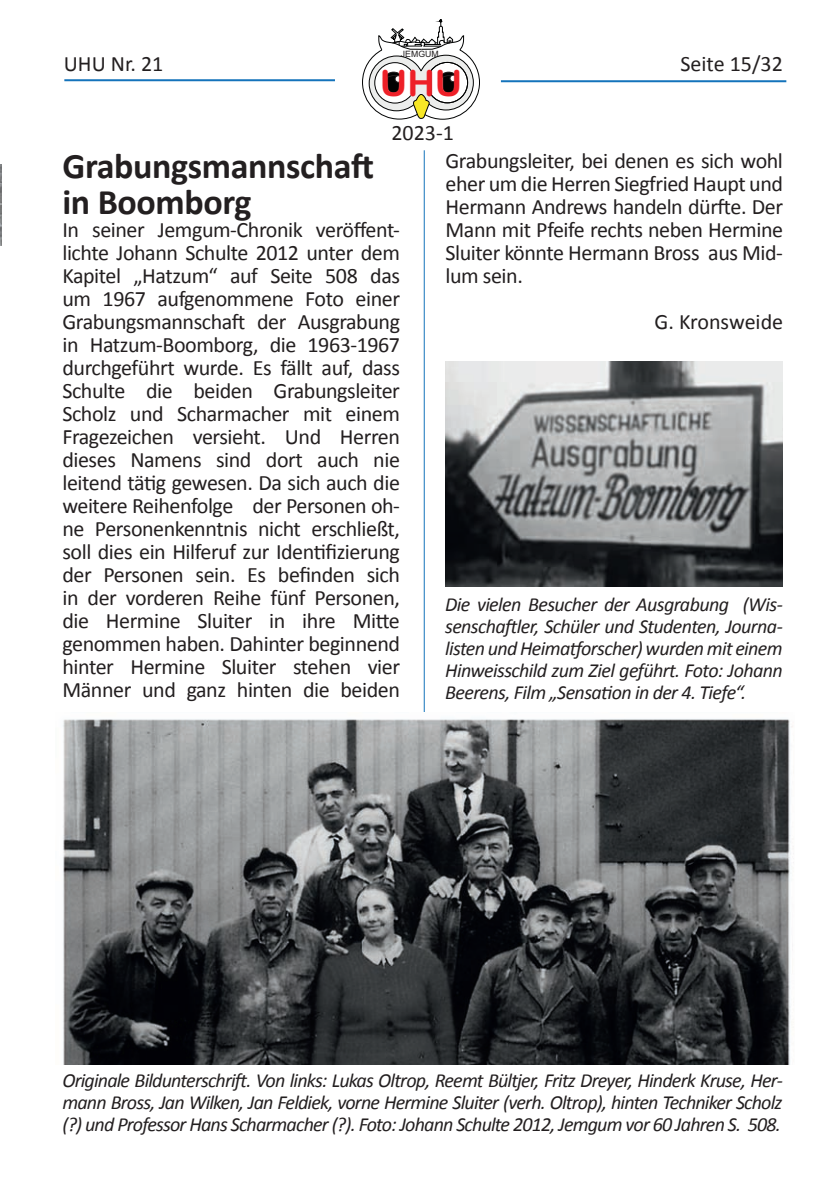
<style>
.page{position:relative;width:840px;height:1191px;background:#fff}
.page>*{position:absolute;margin:0;border:0;box-sizing:border-box;transform-origin:0 0}
.t1{font:36.2px "Arial Rounded MT Bold";color:#ee2028}
.t2{font:700 36px/36px "Calibri";letter-spacing:-.01em;color:#231f20}
.t3{font:22px/23px "Calibri";letter-spacing:-.02em;color:#231f20;text-align:justify}
.t4{font:22px "Calibri";color:#231f20}
.t5{font:italic 20px/22px "Calibri";letter-spacing:-.04em;color:#231f20;text-align:justify}
.t6{font:8.6px "Arial";color:#231f20}
</style>
<div class="page">
<svg style="left:362px;top:19px;width:118px;height:101px"></svg>
<div style="left:450px;top:75px;width:6px;height:7px;background:#fff;border-radius:50%"></div>
<div style="left:449px;top:75px;width:7px;height:7px;border:1px solid #231f20;border-radius:50%"></div>
<hr style="left:64px;top:79px;width:271px;height:2px;background:#1473bb">
<hr style="left:500px;top:80px;width:285px;height:2px;background:#1473bb">
<hr style="left:423px;top:150px;width:1px;height:726px;background:#1473bb">
<img style="left:63px;top:712px;width:731px;height:352px">
<img style="left:445px;top:361px;width:337px;height:226px">
<img style="left:0;top:165px;width:1px;height:81px">
<p class="t6" style="left:401px;top:48px;width:39px">JEMGUM</p>
<p class="t3" style="left:64px;top:52px;width:101px">UHU Nr. 21</p>
<p class="t4" style="left:680px;top:49px;width:104px">Seite 15/32</p>
<h1 class="t1" style="left:379px;top:60px;width:84px">UHU</h1>
<p class="t3" style="left:391px;top:120px;width:64px">2023-1</p>
<h2 class="t2" style="left:62px;top:147px;width:313px">Grabungsmannschaft in Boomborg</h2>
<p class="t3" style="left:62px;top:218px;width:339px">In seiner Jemgum-Chronik veröffent&shy;lichte Johann Schulte 2012 unter dem Kapitel „Hatzum“ auf Seite 508 das um 1967 aufgenommene Foto einer Grabungsmannschaft der Ausgrabung in Hatzum-Boomborg, die 1963-1967 durchgeführt wurde. Es fällt auf, dass Schulte die beiden Grabungsleiter Scholz und Scharmacher mit einem Fragezeichen versieht. Und Herren dieses Namens sind dort auch nie leitend tätig gewesen. Da sich auch die weitere Reihenfolge der Personen oh&shy;ne Personenkenntnis nicht erschließt, soll dies ein Hilferuf zur Identifizierung der Personen sein. Es befinden sich in der vorderen Reihe fünf Personen, die Hermine Sluiter in ihre Mitte genommen haben. Dahinter beginnend hinter Hermine Sluiter stehen vier Männer und ganz hinten die beiden</p>
<p class="t3" style="left:445px;top:148px;width:339px">Grabungsleiter, bei denen es sich wohl eher um die Herren Siegfried Haupt und Hermann Andrews handeln dürfte. Der Mann mit Pfeife rechts neben Hermine Sluiter könnte Hermann Bross aus Mid&shy;lum sein.</p>
<p class="t4" style="left:654px;top:306px;width:130px">G. Kronsweide</p>
<p class="t5" style="left:445px;top:592px;width:339px">Die vielen Besucher der Ausgrabung (Wis&shy;senschaftler, Schüler und Studenten, Journa&shy;listen und Heimatforscher) wurden mit einem Hinweisschild zum Ziel geführt. Foto: Johann Beerens, Film „Sensation in der 4. Tiefe“.</p>
<p class="t5" style="left:62px;top:1068px;width:721px">Originale Bildunterschrift. Von links: Lukas Oltrop, Reemt Bültjer, Fritz Dreyer, Hinderk Kruse, Her&shy;mann Bross, Jan Wilken, Jan Feldiek, vorne Hermine Sluiter (verh. Oltrop), hinten Techniker Scholz (?) und Professor Hans Scharmacher (?). Foto: Johann Schulte 2012, Jemgum vor 60 Jahren S. 508.</p>
</div>
